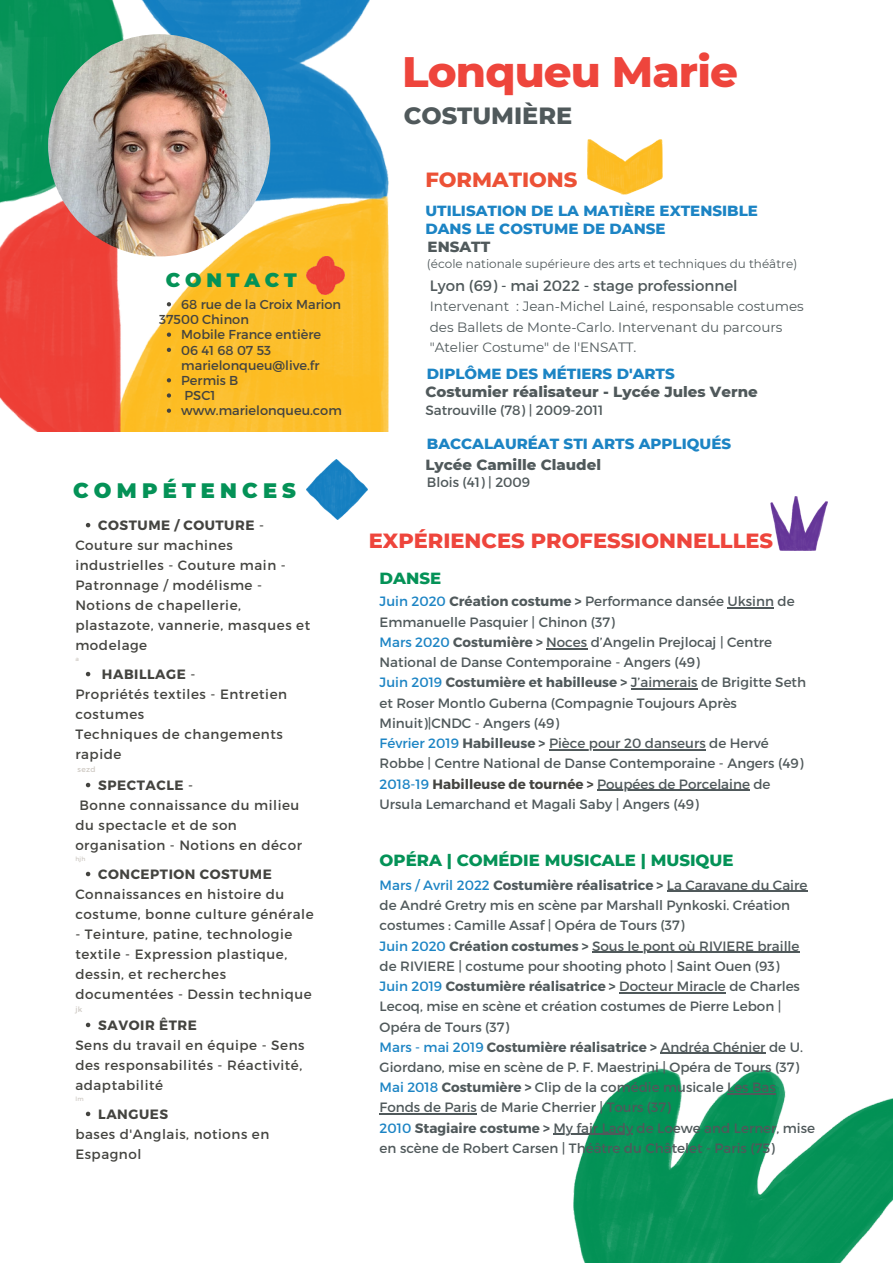
<style>
.page{position:relative;width:893px;height:1264px;background:#fff}
.page>*{position:absolute;margin:0;border:0;box-sizing:border-box;transform-origin:0 0}
.t1{font:800 43.5px "Montserrat";letter-spacing:-.02em;color:#ee453c}
.t2{font:800 24px "Montserrat";color:#50595b}
.t3{font:800 21px "Montserrat";color:#ee453c}
.t4{font:800 21px "Montserrat";color:#ec5136}
.t5{font:900 20.85px "Montserrat";letter-spacing:.25em;color:#049257}
.t6{font:900 19.35px "Montserrat";letter-spacing:.25em;color:#049257}
.t7{font:800 16.5px "Montserrat";color:#049257}
.t8{font:800 15px/18px "Montserrat";color:#1c84c4}
.t9{font:800 15px "Montserrat";color:#50595b}
.t10{font:15px "Montserrat";color:#50595b}
.t11{font:13.5px/20.2px "Montserrat";color:#50595b}
.t12{font:13.5px/20px "Montserrat";letter-spacing:.04em;color:#444440}
.t13{font:700 13.5px "Montserrat";letter-spacing:.04em;color:#444440}
.t14{font:12.9px/15.1px "Montserrat";color:#444440}
.t15{font:12px "Montserrat";color:#50595b}
.t16{font:7.5px "Montserrat";letter-spacing:.04em;color:#cec9c3}
.t17{font:6px "Montserrat";color:#cec9c3}
.s1{font-weight:400}
.s2{color:#1c84c4}
.s3{font-weight:700}
.s4{font-weight:700;color:#444440}
</style>
<div class="page">
<img style="left:0;top:0;width:388px;height:431px">
<img style="left:48px;top:34px;width:222px;height:222px;border-radius:50%">
<img style="left:306px;top:459px;width:61px;height:60px">
<img style="left:306px;top:256px;width:38px;height:39px">
<img style="left:770px;top:496px;width:57px;height:54px">
<img style="left:573px;top:1068px;width:319px;height:194px">
<hr style="left:727px;top:607px;width:47px;height:1px;background:#50595b">
<hr style="left:546px;top:648px;width:41px;height:1px;background:#50595b">
<hr style="left:630px;top:688px;width:67px;height:1px;background:#50595b">
<hr style="left:549px;top:749px;width:156px;height:1px;background:#50595b">
<hr style="left:597px;top:789px;width:152px;height:1px;background:#50595b">
<hr style="left:667px;top:890px;width:140px;height:2px;background:#50595b">
<hr style="left:592px;top:951px;width:207px;height:1px;background:#50595b">
<hr style="left:619px;top:992px;width:106px;height:1px;background:#50595b">
<hr style="left:660px;top:1052px;width:105px;height:1px;background:#50595b">
<hr style="left:727px;top:1093px;width:48px;height:1px;background:#50595b">
<hr style="left:379px;top:1113px;width:98px;height:1px;background:#50595b">
<hr style="left:553px;top:1133px;width:80px;height:1px;background:#50595b">
<svg style="left:86px;top:523px;width:4px;height:4px"></svg>
<svg style="left:86px;top:672px;width:4px;height:4px"></svg>
<svg style="left:86px;top:782px;width:4px;height:5px"></svg>
<svg style="left:86px;top:871px;width:4px;height:5px"></svg>
<svg style="left:86px;top:1022px;width:4px;height:5px"></svg>
<svg style="left:86px;top:1111px;width:4px;height:5px"></svg>
<svg style="left:167px;top:302px;width:4px;height:4px"></svg>
<svg style="left:167px;top:332px;width:4px;height:5px"></svg>
<svg style="left:167px;top:348px;width:4px;height:4px"></svg>
<svg style="left:167px;top:378px;width:4px;height:4px"></svg>
<svg style="left:167px;top:393px;width:4px;height:4px"></svg>
<svg style="left:167px;top:408px;width:4px;height:5px"></svg>
<img style="left:587px;top:140px;width:75px;height:55px">
<h3 class="t6" style="left:166px;top:268px;width:132px">CONTACT</h3>
<p class="t14" style="left:181px;top:296px;width:161px">68 rue de la Croix Marion</p>
<p class="t14" style="left:181px;top:326px;width:162px">Mobile France entière<br>06 41 68 07 53 marielonqueu@live.fr<br>Permis B<br>PSC1 www.marielonqueu.com</p>
<p class="t14" style="left:159px;top:311px;width:91px">37500 Chinon</p>
<h3 class="t5" style="left:73px;top:478px;width:224px">COMPÉTENCES</h3>
<p class="t13" style="left:98px;top:516px;width:167px">COSTUME / COUTURE <span class="s1">-</span></p>
<p class="t12" style="left:75px;top:534px;width:236px">Couture sur machines industrielles - Couture main -<br>Patronnage / modélisme -<br>Notions de chapellerie, plastazote, vannerie, masques et modelage</p>
<p class="t17" style="left:75px;top:655px;width:5px">a</p>
<p class="t12" style="left:75px;top:683px;width:213px">Propriétés textiles - Entretien costumes<br>Techniques de changements rapide</p>
<p class="t16" style="left:78px;top:764px;width:19px">sezd</p>
<p class="t12" style="left:75px;top:794px;width:228px">Bonne connaissance du milieu du spectacle et de son organisation - Notions en décor</p>
<p class="t17" style="left:75px;top:855px;width:12px">hjh</p>
<p class="t12" style="left:75px;top:883px;width:240px">Connaissances en histoire du costume, bonne culture générale</p>
<p class="t12" style="left:75px;top:923px;width:238px">- Teinture, patine, technologie textile - Expression plastique, dessin, et recherches documentées - Dessin technique</p>
<p class="t16" style="left:75px;top:1004px;width:8px">jk</p>
<p class="t12" style="left:75px;top:1034px;width:231px">Sens du travail en équipe - Sens des responsabilités - Réactivité, adaptabilité</p>
<p class="t17" style="left:75px;top:1095px;width:10px">lm</p>
<p class="t12" style="left:75px;top:1123px;width:195px">bases d'Anglais, notions en<br>Espagnol</p>
<p class="t13" style="left:102px;top:665px;width:95px">HABILLAGE <span class="s1">-</span></p>
<p class="t13" style="left:98px;top:776px;width:96px">SPECTACLE <span class="s1">-</span></p>
<p class="t13" style="left:98px;top:865px;width:175px">CONCEPTION COSTUME</p>
<p class="t13" style="left:98px;top:1016px;width:100px">SAVOIR ÊTRE</p>
<p class="t13" style="left:98px;top:1105px;width:71px">LANGUES</p>
<h1 class="t1" style="left:402px;top:45px;width:337px">Lonqueu Marie</h1>
<h2 class="t2" style="left:403px;top:101px;width:170px">COSTUMIÈRE</h2>
<h3 class="t4" style="left:425px;top:166px;width:153px">FORMATIONS</h3>
<p class="t8" style="left:425px;top:201px;width:334px">UTILISATION DE LA MATIÈRE EXTENSIBLE<br>DANS LE COSTUME DE DANSE</p>
<p class="t9" style="left:427px;top:237px;width:64px">ENSATT</p>
<p class="t10" style="left:430px;top:276px;width:309px">Lyon (69) - mai 2022 - stage professionnel</p>
<p class="t11" style="left:430px;top:296px;width:375px">Intervenant : Jean-Michel Lainé, responsable costumes des Ballets de Monte-Carlo. Intervenant du parcours "Atelier Costume" de l'ENSATT.</p>
<p class="t15" style="left:427px;top:256px;width:372px">(école nationale supérieure des arts et techniques du théâtre)</p>
<p class="t8" style="left:427px;top:365px;width:249px">DIPLÔME DES MÉTIERS D'ARTS</p>
<p class="t9" style="left:425px;top:382px;width:334px">Costumier réalisateur - Lycée Jules Verne</p>
<p class="t11" style="left:425px;top:400px;width:179px">Satrouville (78) | 2009-2011</p>
<p class="t8" style="left:427px;top:434px;width:306px">BACCALAURÉAT STI ARTS APPLIQUÉS</p>
<p class="t11" style="left:427px;top:471px;width:105px">Blois (41) | 2009</p>
<p class="t9" style="left:425px;top:455px;width:177px">Lycée Camille Claudel</p>
<h3 class="t3" style="left:369px;top:527px;width:406px">EXPÉRIENCES PROFESSIONNELLLES</h3>
<p class="t7" style="left:379px;top:567px;width:63px">DANSE</p>
<p class="t11" style="left:379px;top:590px;width:428px"><span class="s2">Juin 2020</span> <span class="s3">Création costume &gt;</span> Performance dansée Uksinn de Emmanuelle Pasquier | Chinon (37)<br><span class="s2">Mars 2020</span> <span class="s3">Costumière &gt;</span> Noces d’Angelin Prejlocaj | Centre National de Danse Contemporaine - Angers (49)<br><span class="s2">Juin 2019</span> <span class="s3">Costumière et habilleuse &gt;</span> J’aimerais de Brigitte Seth et Roser Montlo Guberna (Compagnie Toujours Après Minuit)|CNDC - Angers (49)<br><span class="s2">Février 2019</span> <span class="s3">Habilleuse &gt;</span> Pièce pour 20 danseurs de Hervé Robbe | Centre National de Danse Contemporaine - Angers (49)<br><span class="s2">2018-19</span> <span class="s4">Habilleuse de tournée &gt;</span> Poupées de Porcelaine de Ursula Lemarchand et Magali Saby | Angers (49)</p>
<p class="t7" style="left:379px;top:850px;width:355px">OPÉRA | COMÉDIE MUSICALE | MUSIQUE</p>
<p class="t11" style="left:379px;top:874px;width:437px"><span class="s2">Mars / Avril 2022</span> <span class="s3">Costumière réalisatrice &gt;</span> La Caravane du Caire de André Gretry mis en scène par Marshall Pynkoski. Création costumes : Camille Assaf | Opéra de Tours (37)<br><span class="s2">Juin 2020</span> <span class="s3">Création costumes &gt;</span> Sous le pont où RIVIERE braille de RIVIERE | costume pour shooting photo | Saint Ouen (93)<br><span class="s2">Juin 2019</span> <span class="s3">Costumière réalisatrice &gt;</span> Docteur Miracle de Charles Lecoq, mise en scène et création costumes de Pierre Lebon | Opéra de Tours (37)<br><span class="s2">Mars - mai 2019</span> <span class="s3">Costumière réalisatrice &gt;</span> Andréa Chénier de U.<br>Giordano, mise en scène de P. F. Maestrini | Opéra de Tours (37)<br><span class="s2">Mai 2018</span> <span class="s3">Costumière &gt;</span> Clip de la comédie musicale Les Bas Fonds de Paris de Marie Cherrier | Tours (37)<br><span class="s2">2010</span> <span class="s3">Stagiaire costume &gt;</span> My fair Lady de Loewe and Lerner, mise en scène de Robert Carsen | Théâtre du Châtelet - Paris (75)</p>
</div>
